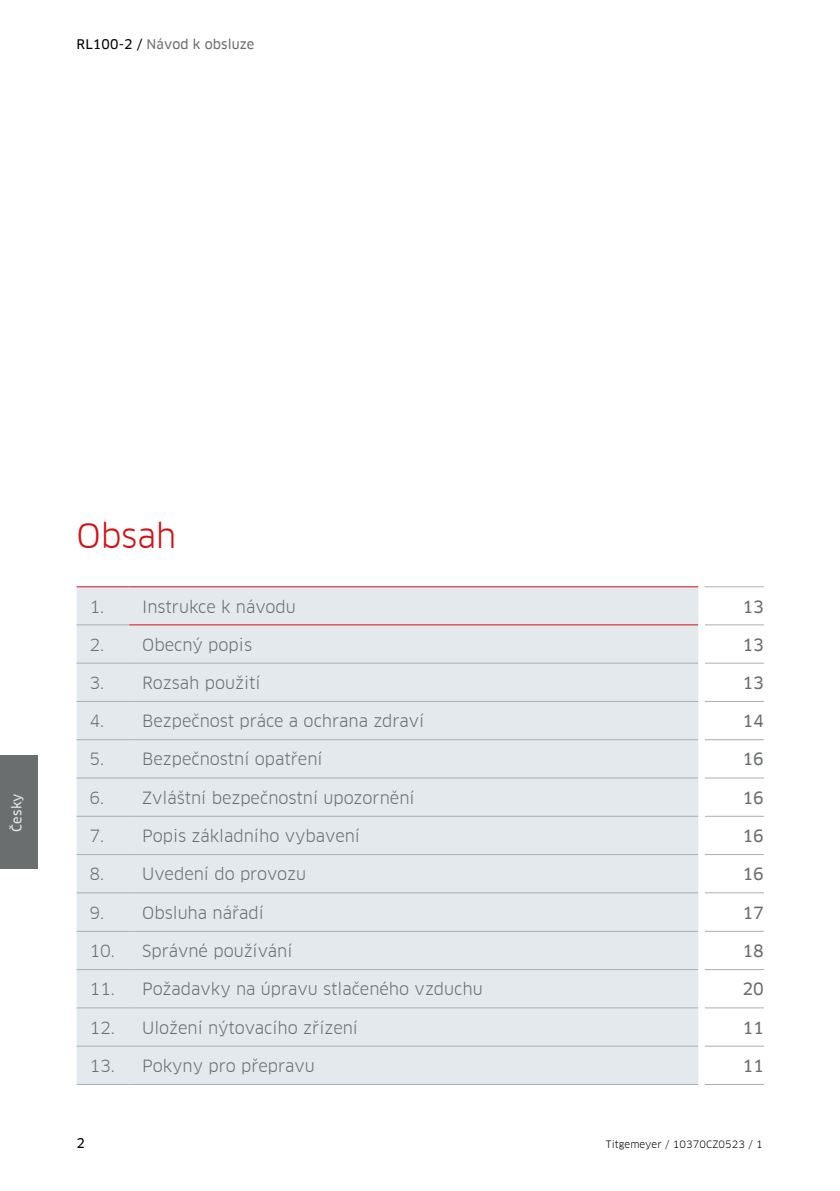
<style>
.page{position:relative;width:840px;height:1191px;background:#fff}
.page>*{position:absolute;margin:0;border:0;box-sizing:border-box;transform-origin:0 0}
.t1{font:33px "Clan Offc Pro";letter-spacing:-.005em;color:#d40f14}
.t2{font:16.4px "Clan Offc Pro";color:#6b6e6e}
.t3{font:16.4px "Clan Offc Pro News";color:#6b6e6e}
.t4{font:13px "Clan Offc Pro News";letter-spacing:.01em;color:#6b6e6e}
.t5{font:13px "Clan Offc Pro News";letter-spacing:.01em;color:#e3e9ec}
.t6{font:13px "Clan Offc Pro News";color:#000}
.t7{font:10px "Clan Offc Pro";letter-spacing:.01em;color:#000}
.s1{color:#000}
</style>
<div class="page">
<div style="left:0;top:755px;width:38px;height:114px;background:#6b6e6e"></div>
<div style="left:77px;top:587px;width:621px;height:497px;background:#e3e9ec"></div>
<hr style="left:77px;top:624px;width:52px;height:1px;background:#acafb2">
<hr style="left:704px;top:624px;width:59px;height:1px;background:#acafb2">
<hr style="left:77px;top:663px;width:52px;height:1px;background:#acafb2">
<hr style="left:129px;top:663px;width:569px;height:1px;background:#acafb2">
<hr style="left:704px;top:663px;width:59px;height:1px;background:#acafb2">
<hr style="left:77px;top:701px;width:52px;height:1px;background:#acafb2">
<hr style="left:129px;top:701px;width:569px;height:1px;background:#acafb2">
<hr style="left:704px;top:701px;width:59px;height:1px;background:#acafb2">
<hr style="left:77px;top:739px;width:52px;height:1px;background:#acafb2">
<hr style="left:129px;top:739px;width:569px;height:1px;background:#acafb2">
<hr style="left:704px;top:739px;width:59px;height:1px;background:#acafb2">
<hr style="left:77px;top:777px;width:52px;height:1px;background:#acafb2">
<hr style="left:129px;top:777px;width:569px;height:1px;background:#acafb2">
<hr style="left:704px;top:777px;width:59px;height:1px;background:#acafb2">
<hr style="left:77px;top:816px;width:52px;height:1px;background:#acafb2">
<hr style="left:129px;top:816px;width:569px;height:1px;background:#acafb2">
<hr style="left:704px;top:816px;width:59px;height:1px;background:#acafb2">
<hr style="left:77px;top:854px;width:52px;height:1px;background:#acafb2">
<hr style="left:129px;top:854px;width:569px;height:1px;background:#acafb2">
<hr style="left:704px;top:854px;width:59px;height:1px;background:#acafb2">
<hr style="left:77px;top:892px;width:52px;height:1px;background:#acafb2">
<hr style="left:129px;top:892px;width:569px;height:1px;background:#acafb2">
<hr style="left:704px;top:892px;width:59px;height:1px;background:#acafb2">
<hr style="left:77px;top:931px;width:52px;height:1px;background:#acafb2">
<hr style="left:129px;top:931px;width:569px;height:1px;background:#acafb2">
<hr style="left:704px;top:931px;width:59px;height:1px;background:#acafb2">
<hr style="left:77px;top:969px;width:52px;height:1px;background:#acafb2">
<hr style="left:129px;top:969px;width:569px;height:1px;background:#acafb2">
<hr style="left:704px;top:969px;width:59px;height:1px;background:#acafb2">
<hr style="left:77px;top:1007px;width:52px;height:1px;background:#acafb2">
<hr style="left:129px;top:1007px;width:569px;height:1px;background:#acafb2">
<hr style="left:704px;top:1007px;width:59px;height:1px;background:#acafb2">
<hr style="left:77px;top:1045px;width:52px;height:1px;background:#acafb2">
<hr style="left:129px;top:1045px;width:569px;height:1px;background:#acafb2">
<hr style="left:704px;top:1045px;width:59px;height:1px;background:#acafb2">
<hr style="left:129px;top:1084px;width:569px;height:1px;background:#acafb2">
<hr style="left:77px;top:586px;width:52px;height:1px;background:#d40f14">
<hr style="left:129px;top:586px;width:569px;height:1px;background:#d40f14">
<hr style="left:129px;top:624px;width:569px;height:1px;background:#d40f14">
<hr style="left:704px;top:586px;width:59px;height:1px;background:#acafb2">
<hr style="left:77px;top:1084px;width:52px;height:1px;background:#acafb2">
<hr style="left:704px;top:1084px;width:59px;height:1px;background:#acafb2">
<p class="t4" style="left:77px;top:36px;width:179px"><span class="s1">RL100-2 /</span> Návod k obsluze</p>
<p class="t5" style="left:9px;top:831px;width:40px;rotate:-90deg">Česky</p>
<h1 class="t1" style="left:77px;top:517px;width:101px">Obsah</h1>
<p class="t2" style="left:89px;top:597px;width:208px">1. Instrukce k návodu</p>
<p class="t3" style="left:742px;top:597px;width:23px">13</p>
<p class="t2" style="left:89px;top:635px;width:164px">2. Obecný popis</p>
<p class="t3" style="left:742px;top:635px;width:23px">13</p>
<p class="t2" style="left:89px;top:673px;width:173px">3. Rozsah použití</p>
<p class="t3" style="left:742px;top:673px;width:23px">13</p>
<p class="t2" style="left:89px;top:711px;width:336px">4. Bezpečnost práce a ochrana zdraví</p>
<p class="t3" style="left:742px;top:711px;width:23px">14</p>
<p class="t2" style="left:89px;top:750px;width:234px">5. Bezpečnostní opatření</p>
<p class="t3" style="left:742px;top:750px;width:23px">16</p>
<p class="t2" style="left:89px;top:788px;width:326px">6. Zvláštní bezpečnostní upozornění</p>
<p class="t3" style="left:742px;top:788px;width:23px">16</p>
<p class="t2" style="left:89px;top:826px;width:272px">7. Popis základního vybavení</p>
<p class="t3" style="left:742px;top:826px;width:23px">16</p>
<p class="t2" style="left:89px;top:864px;width:218px">8. Uvedení do provozu</p>
<p class="t3" style="left:742px;top:864px;width:23px">16</p>
<p class="t2" style="left:89px;top:903px;width:176px">9. Obsluha nářadí</p>
<p class="t3" style="left:742px;top:903px;width:23px">17</p>
<p class="t2" style="left:89px;top:941px;width:204px">10. Správné používání</p>
<p class="t3" style="left:742px;top:941px;width:23px">18</p>
<p class="t2" style="left:89px;top:979px;width:394px">11. Požadavky na úpravu stlačeného vzduchu</p>
<p class="t3" style="left:742px;top:979px;width:23px">20</p>
<p class="t2" style="left:89px;top:1018px;width:270px">12. Uložení nýtovacího zřízení</p>
<p class="t3" style="left:742px;top:1018px;width:23px">11</p>
<p class="t2" style="left:89px;top:1056px;width:227px">13. Pokyny pro přepravu</p>
<p class="t3" style="left:742px;top:1056px;width:23px">11</p>
<p class="t6" style="left:77px;top:1136px;width:10px">2</p>
<p class="t7" style="left:605px;top:1138px;width:158px">Titgemeyer / 10370CZ0523 / 1</p>
</div>
